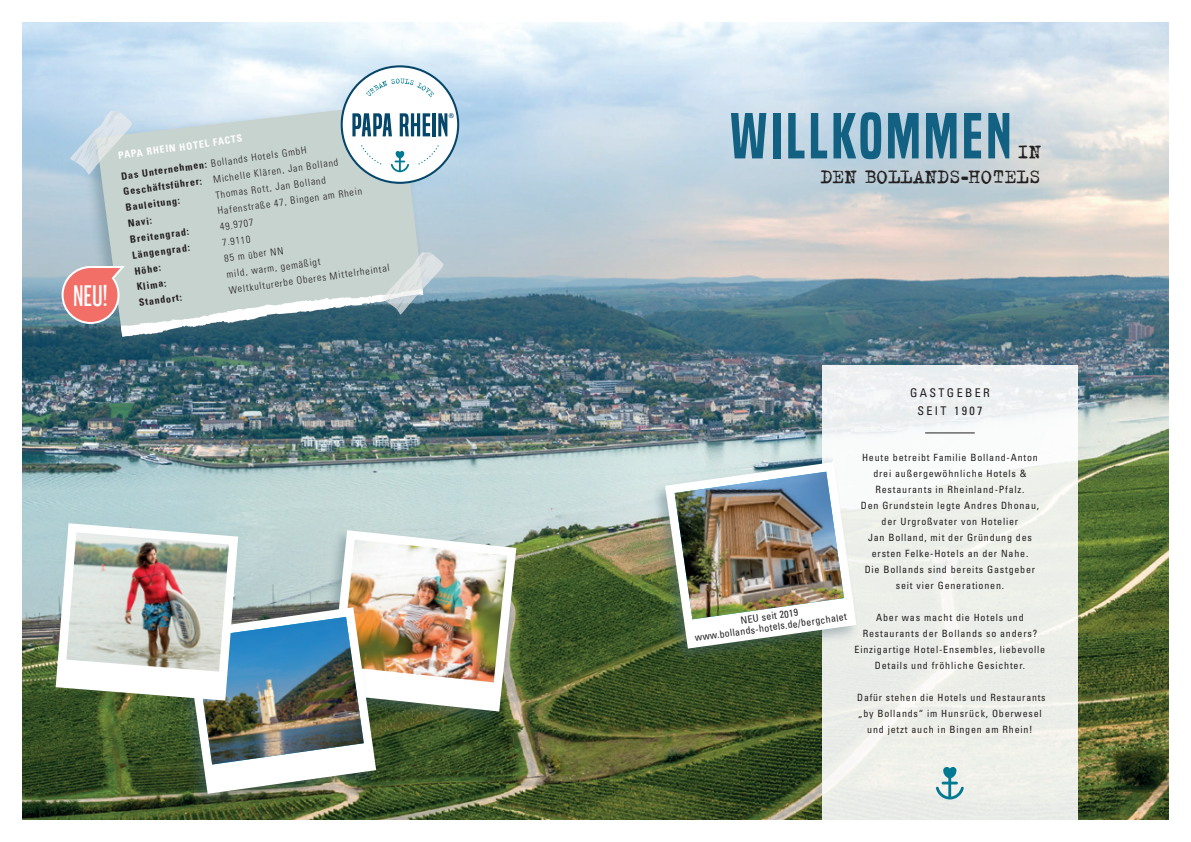
<style>
.page{position:relative;width:1191px;height:842px;background:#fff}
.page>*{position:absolute;margin:0;border:0;box-sizing:border-box;transform-origin:0 0}
.t1{font:60px "Built Titling Sb";letter-spacing:.06em;color:#126183}
.t2{font:26px "Libel Suit Rg";color:#fff}
.t3{font:22px "Trixie";color:#231f20}
.t4{font:condensed 12px/18px "Univers";letter-spacing:.2em;color:#231f20;text-align:center}
.t5{font:condensed 10px/16px "Univers";letter-spacing:.08em;color:#231f20;text-align:center}
.t6{font:300 condensed 10px "Univers LT";color:#231f20}
.t7{font:700 condensed 10px/16px "Univers LT";color:#231f20}
.t8{font:700 condensed 10px/20.7px "Univers LT";color:#fff}
.t9{font:6.5px "Univers";color:#05466b}
.s1{color:#231f20}
.s2{font-weight:300;color:#231f20}
.s3{font-weight:300}
</style>
<div class="page">
<img style="left:23px;top:23px;width:1145px;height:796px">
<div style="left:80px;top:98px;width:348px;height:255px;background:#486a76;opacity:.4"></div>
<svg style="left:96px;top:103px;width:326px;height:149px;background:#c7d4d2"></svg>
<svg style="left:70px;top:111px;width:62px;height:64px;background:#c6d7e0"></svg>
<div style="left:822px;top:366px;width:255px;height:459px;background:linear-gradient(to bottom,#f1f4f3,#edeee7)"></div>
<svg style="left:935px;top:767px;width:29px;height:32px"></svg>
<hr style="left:925px;top:433px;width:49px;height:1px;background:#231f20">
<svg style="left:341px;top:65px;width:118px;height:119px"></svg>
<svg style="left:61px;top:252px;width:383px;height:85px;background:#a9b2b4"></svg>
<div style="left:650px;top:459px;width:209px;height:204px;background:#486a76;opacity:.4"></div>
<svg style="left:665px;top:462px;width:191px;height:187px"></svg>
<img style="left:674px;top:472px;width:170px;height:147px">
<div style="left:170px;top:604px;width:209px;height:204px;background:#486a76;opacity:.4"></div>
<img style="left:56px;top:523px;width:460px;height:271px">
<img style="left:66px;top:532px;width:163px;height:140px">
<h2 class="t2" style="left:73px;top:275px;width:36px">NEU!</h2>
<p class="t8" style="left:117px;top:145px;width:189px;rotate:-8deg">PAPA RHEIN HOTEL FACTS<br><span class="s1">Das Unternehmen:</span> <span class="s2">Bollands Hotels GmbH</span></p>
<p class="t7" style="left:122px;top:184px;width:218px;rotate:-8deg">Geschäftsführer: <span class="s3">Michelle Klären, Jan Bolland<br></span>Bauleitung:</p>
<p class="t6" style="left:215px;top:189px;width:113px;rotate:-8deg">Thomas Rott, Jan Bolland</p>
<p class="t6" style="left:217px;top:205px;width:147px;rotate:-8deg">Hafenstraße 47, Bingen am Rhein</p>
<p class="t7" style="left:127px;top:216px;width:26px;rotate:-8deg">Navi:</p>
<p class="t7" style="left:129px;top:231px;width:61px;rotate:-8deg">Breitengrad:</p>
<p class="t7" style="left:131px;top:247px;width:59px;rotate:-8deg">Längengrad:</p>
<p class="t7" style="left:133px;top:263px;width:28px;rotate:-8deg">Höhe:</p>
<p class="t7" style="left:136px;top:279px;width:31px;rotate:-8deg">Klima:</p>
<p class="t7" style="left:138px;top:295px;width:45px;rotate:-8deg">Standort:</p>
<p class="t6" style="left:219px;top:221px;width:35px;rotate:-8deg">49.9707</p>
<p class="t6" style="left:221px;top:237px;width:30px;rotate:-8deg">7.9110</p>
<p class="t6" style="left:224px;top:253px;width:61px;rotate:-8deg">85 m über NN</p>
<p class="t6" style="left:226px;top:268px;width:96px;rotate:-8deg">mild, warm, gemäßigt</p>
<p class="t6" style="left:228px;top:284px;width:164px;rotate:-8deg">Weltkulturerbe Oberes Mittelrheintal</p>
<p class="t9" style="left:449px;top:111px;width:7px">®</p>
<h1 class="t1" style="left:730px;top:101px;width:283px">WILLKOMMEN</h1>
<h3 class="t3" style="left:1016px;top:137px;width:26px">IN</h3>
<h3 class="t3" style="left:820px;top:162px;width:222px">DEN BOLLANDS-HOTELS</h3>
<p class="t4" style="left:910px;top:384px;width:81px">GASTGEBER<br>SEIT 1907</p>
<p class="t5" style="left:692px;top:621px;width:155px;line-height:11px;rotate:-8deg">NEU seit 2019 www.bollands-hotels.de/bergchalet</p>
<p class="t5" style="left:860px;top:449px;width:180px">Heute betreibt Familie Bolland-Anton drei außergewöhnliche Hotels &amp; Restaurants in Rheinland-Pfalz.<br>Den Grundstein legte Andres Dhonau, der Urgroßvater von Hotelier<br>Jan Bolland, mit der Gründung des ersten Felke-Hotels an der Nahe.<br>Die Bollands sind bereits Gastgeber seit vier Generationen.</p>
<p class="t5" style="left:854px;top:609px;width:192px">Aber was macht die Hotels und Restaurants der Bollands so anders?<br>Einzigartige Hotel-Ensembles, liebevolle Details und fröhliche Gesichter.</p>
<p class="t5" style="left:857px;top:689px;width:190px">Dafür stehen die Hotels und Restaurants „by Bollands“ im Hunsrück, Oberwesel und jetzt auch in Bingen am Rhein!</p>
</div>
